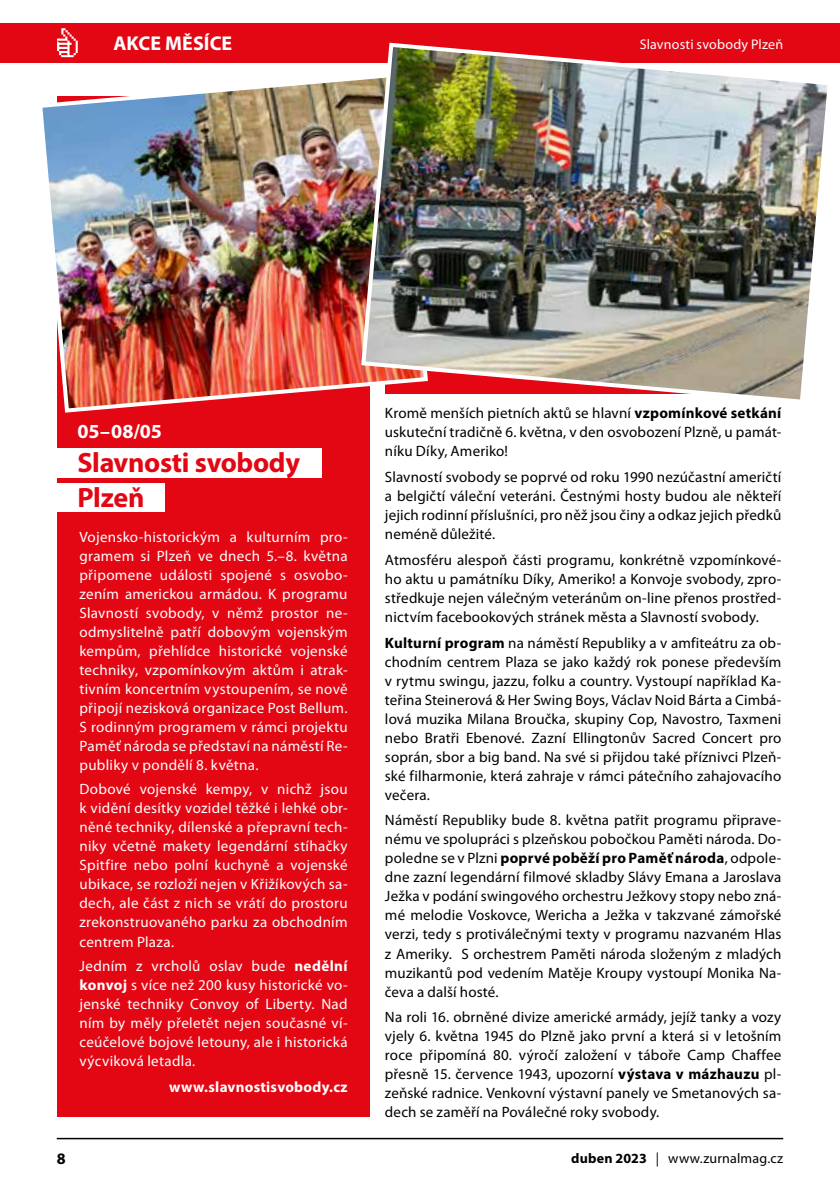
<style>
.page{position:relative;width:840px;height:1191px;background:#fff}
.page>*{position:absolute;margin:0;border:0;box-sizing:border-box;transform-origin:0 0}
.t1{font:700 28px/35.6px "Myriad Pro";letter-spacing:-.01em;color:#e30613}
.t2{font:700 20px "Myriad Pro";color:#fff}
.t3{font:700 16px "Myriad Pro";color:#000}
.t4{font:15px/19px "Myriad Pro";letter-spacing:.01em;color:#000;text-align:justify}
.t5{font:15px/19px "Myriad Pro";letter-spacing:.02em;color:#fff;text-align:justify}
.t6{font:700 15px "Myriad Pro";letter-spacing:.015em;color:#fff}
.t7{font:14px "Myriad Pro";letter-spacing:.01em;color:#000}
.t8{font:14px "Myriad Pro";letter-spacing:.01em;color:#fff}
.s1{font-weight:700}
</style>
<div class="page">
<hr style="left:57px;top:1137px;width:725px;height:2px;background:#000">
<div style="left:0;top:23px;width:839px;height:39px;background:#e30613"></div>
<svg style="left:57px;top:28px;width:21px;height:29px"></svg>
<div style="left:57px;top:96px;width:312px;height:1021px;background:#e30613"></div>
<div style="left:3px;top:483px;width:161px;height:29px;background:#fff"></div>
<img style="left:42px;top:80px;width:328px;height:335px">
<div style="left:41px;top:448px;width:280px;height:29px;background:#fff"></div>
<img style="left:359px;top:42px;width:474px;height:364px">
<h2 class="t2" style="left:113px;top:30px;width:120px">AKCE MĚSÍCE</h2>
<p class="t8" style="left:639px;top:35px;width:145px">Slavnosti svobody Plzeň</p>
<h2 class="t2" style="left:77px;top:418px;width:86px">05–08/05</h2>
<h1 class="t1" style="left:77px;top:443px;width:224px">Slavnosti svobody<br>Plzeň</h1>
<p class="t5" style="left:79px;top:527px;width:269px">Vojensko-historickým a kulturním pro&shy;gramem si Plzeň ve dnech 5.–8. května připomene události spojené s osvobo&shy;zením americkou armádou. K programu Slavností svobody, v němž prostor ne&shy;odmyslitelně patří dobovým vojenským kempům, přehlídce historické vojenské techniky, vzpomínkovým aktům i atrak&shy;tivním koncertním vystoupením, se nově připojí nezisková organizace Post Bellum.<br>S rodinným programem v rámci projektu Paměť národa se představí na náměstí Re&shy;publiky v pondělí 8. května.</p>
<p class="t5" style="left:79px;top:779px;width:269px">Dobové vojenské kempy, v nichž jsou k vidění desítky vozidel těžké i lehké obr&shy;něné techniky, dílenské a přepravní tech&shy;niky včetně makety legendární stíhačky Spitfire nebo polní kuchyně a vojenské ubikace, se rozloží nejen v Křižíkových sa&shy;dech, ale část z nich se vrátí do prostoru zrekonstruovaného parku za obchodním centrem Plaza.</p>
<p class="t5" style="left:79px;top:956px;width:269px">Jedním z vrcholů oslav bude <span class="s1">nedělní konvoj</span> s více než 200 kusy historické vo&shy;jenské techniky Convoy of Liberty. Nad ním by měly přeletět nejen současné ví&shy;ceúčelové bojové letouny, ale i historická výcviková letadla.</p>
<p class="t6" style="left:169px;top:1077px;width:180px">www.slavnostisvobody.cz</p>
<p class="t4" style="left:384px;top:403px;width:397px">Kromě menších pietních aktů se hlavní <span class="s1">vzpomínkové setkání </span>uskuteční tradičně 6. května, v den osvobození Plzně, u památ&shy;níku Díky, Ameriko!</p>
<p class="t4" style="left:384px;top:467px;width:398px">Slavností svobody se poprvé od roku 1990 nezúčastní američtí a belgičtí váleční veteráni. Čestnými hosty budou ale někteří jejich rodinní příslušníci, pro něž jsou činy a odkaz jejich předků neméně důležité.</p>
<p class="t4" style="left:384px;top:550px;width:397px">Atmosféru alespoň části programu, konkrétně vzpomínkové&shy;ho aktu u památníku Díky, Ameriko! a Konvoje svobody, zpro&shy;středkuje nejen válečným veteránům on-line přenos prostřed&shy;nictvím facebookových stránek města a Slavností svobody.</p>
<p class="t4" style="left:384px;top:633px;width:398px"><span class="s1">Kulturní program</span> na náměstí Republiky a v amfiteátru za ob&shy;chodním centrem Plaza se jako každý rok ponese především v rytmu swingu, jazzu, folku a country. Vystoupí například Ka&shy;teřina Steinerová &amp; Her Swing Boys, Václav Noid Bárta a Cimbá&shy;lová muzika Milana Broučka, skupiny Cop, Navostro, Taxmeni nebo Bratři Ebenové. Zazní Ellingtonův Sacred Concert pro soprán, sbor a big band. Na své si přijdou také příznivci Plzeň&shy;ské filharmonie, která zahraje v rámci pátečního zahajovacího večera.</p>
<p class="t4" style="left:384px;top:810px;width:398px">Náměstí Republiky bude 8. května patřit programu připrave&shy;nému ve spolupráci s plzeňskou pobočkou Paměti národa. Do&shy;poledne se v Plzni <span class="s1">poprvé poběží pro Paměť národa</span>, odpole&shy;dne zazní legendární filmové skladby Slávy Emana a Jaroslava Ježka v podání swingového orchestru Ježkovy stopy nebo zná&shy;mé melodie Voskovce, Wericha a Ježka v takzvané zámořské verzi, tedy s protiválečnými texty v programu nazvaném Hlas z Ameriky. S orchestrem Paměti národa složeným z mladých muzikantů pod vedením Matěje Kroupy vystoupí Monika Na&shy;čeva a další hosté.</p>
<p class="t4" style="left:384px;top:1007px;width:398px">Na roli 16. obrněné divize americké armády, jejíž tanky a vozy vjely 6. května 1945 do Plzně jako první a která si v letošním roce připomíná 80. výročí založení v táboře Camp Chaffee přesně 15. července 1943, upozorní <span class="s1">výstava v mázhauzu</span> pl&shy;zeňské radnice. Venkovní výstavní panely ve Smetanových sa&shy;dech se zaměří na Poválečné roky svobody.</p>
<p class="t3" style="left:57px;top:1148px;width:10px">8</p>
<p class="t7" style="left:570px;top:1149px;width:213px"><span class="s1">duben 2023</span> | www.zurnalmag.cz</p>
</div>
